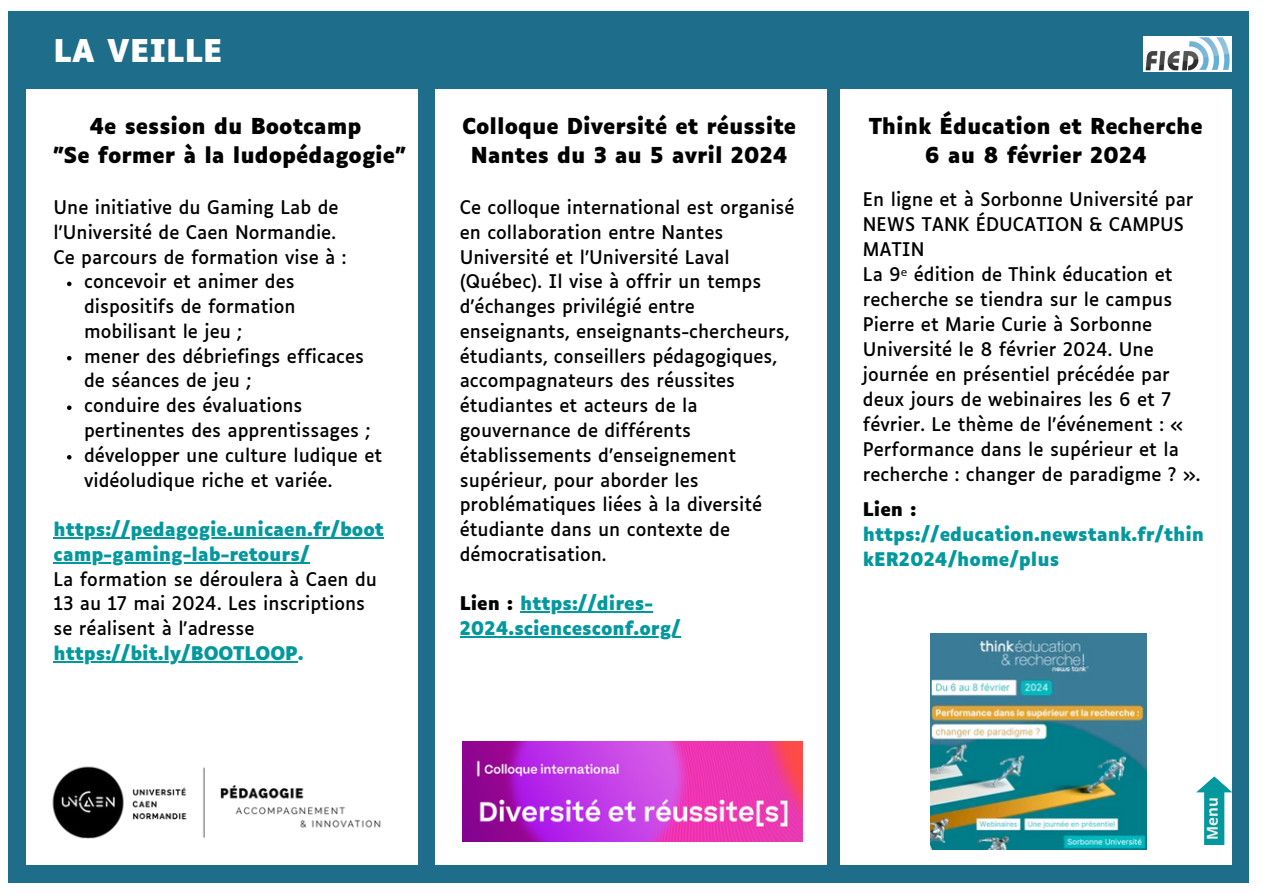
<style>
.page{position:relative;width:1263px;height:894px;background:#fff}
.page>*{position:absolute;margin:0;border:0;box-sizing:border-box;transform-origin:0 0}
.t1{font:700 30px "Luciole";color:#fff}
.t2{font:700 21px "Luciole";color:#000}
.t3{font:18px/24.8px "Luciole";color:#000}
.t4{font:700 18px/24.8px "Luciole";color:#03989e}
.t5{font:700 15px "Open Sans";color:#f2f0ea}
.s1{font-weight:700;color:#03989e}
.s2{color:#000}
.s3{font-family:"Noto Sans"}
</style>
<div class="page">
<div style="left:8px;top:11px;width:1241px;height:871px;background:#1e6d8b"></div>
<img style="left:1143px;top:36px;width:89px;height:35px">
<div style="left:27px;top:89px;width:391px;height:775px;background:#fff"></div>
<div style="left:436px;top:89px;width:391px;height:775px;background:#fff"></div>
<div style="left:840px;top:89px;width:392px;height:775px;background:#fff"></div>
<svg style="left:1196px;top:776px;width:36px;height:69px"></svg>
<img style="left:52px;top:766px;width:329px;height:73px">
<img style="left:462px;top:741px;width:341px;height:100px">
<img style="left:931px;top:633px;width:216px;height:216px">
<svg style="left:67px;top:281px;width:5px;height:5px"></svg>
<svg style="left:67px;top:356px;width:5px;height:4px"></svg>
<svg style="left:67px;top:405px;width:5px;height:5px"></svg>
<svg style="left:67px;top:455px;width:5px;height:4px"></svg>
<hr style="left:54px;top:537px;width:330px;height:1px;background:#03989e">
<hr style="left:54px;top:562px;width:256px;height:1px;background:#03989e">
<hr style="left:54px;top:661px;width:244px;height:1px;background:#03989e">
<hr style="left:520px;top:611px;width:133px;height:1px;background:#03989e">
<hr style="left:460px;top:636px;width:221px;height:1px;background:#03989e">
<p class="t1" style="left:54px;top:38px;width:170px">LA VEILLE</p>
<p class="t2" style="left:89px;top:117px;width:274px">4e session du Bootcamp</p>
<p class="t2" style="left:53px;top:146px;width:355px">"Se former à la ludopédagogie"</p>
<p class="t3" style="left:54px;top:196px;width:287px">Une initiative du Gaming Lab de l'Université de Caen Normandie.</p>
<p class="t3" style="left:54px;top:246px;width:294px">Ce parcours de formation vise à :</p>
<p class="t3" style="left:84px;top:271px;width:213px;text-align:justify">concevoir et animer des dispositifs de formation mobilisant le jeu ;</p>
<p class="t3" style="left:84px;top:345px;width:281px">mener des débriefings efficaces de séances de jeu ;</p>
<p class="t3" style="left:84px;top:394px;width:288px">conduire des évaluations pertinentes des apprentissages ;</p>
<p class="t3" style="left:84px;top:444px;width:300px">développer une culture ludique et vidéoludique riche et variée.</p>
<p class="t4" style="left:54px;top:518px;width:332px">https://pedagogie.unicaen.fr/boot camp-gaming-lab-retours/</p>
<p class="t3" style="left:54px;top:568px;width:325px">La formation se déroulera à Caen du<br>13 au 17 mai 2024. Les inscriptions se réalisent à l'adresse <span class="s1">https://bit.ly/BOOTLOOP.</span></p>
<p class="t2" style="left:462px;top:117px;width:336px">Colloque Diversité et réussite</p>
<p class="t2" style="left:471px;top:146px;width:318px">Nantes du 3 au 5 avril 2024</p>
<p class="t3" style="left:460px;top:196px;width:336px">Ce colloque international est organisé en collaboration entre Nantes<br>Université et l’Université Laval (Québec). Il vise à offrir un temps d’échanges privilégié entre enseignants, enseignants-chercheurs, étudiants, conseillers pédagogiques, accompagnateurs des réussites étudiantes et acteurs de la gouvernance de différents établissements d’enseignement supérieur, pour aborder les problématiques liées à la diversité étudiante dans un contexte de démocratisation.</p>
<p class="t4" style="left:460px;top:592px;width:222px"><span class="s2">Lien :</span> https://dires-<br>2024.sciencesconf.org/</p>
<p class="t2" style="left:869px;top:117px;width:335px">Think Éducation et Recherche</p>
<p class="t2" style="left:925px;top:146px;width:224px">6 au 8 février 2024</p>
<p class="t3" style="left:863px;top:188px;width:332px">En ligne et à Sorbonne Université par<br>NEWS TANK ÉDUCATION &amp; CAMPUS<br>MATIN</p>
<p class="t3" style="left:863px;top:263px;width:339px">La 9<span class="s3">ᵉ</span> édition de Think éducation et recherche se tiendra sur le campus Pierre et Marie Curie à Sorbonne Université le 8 février 2024. Une journée en présentiel précédée par deux jours de webinaires les 6 et 7 février. Le thème de l'événement : « Performance dans le supérieur et la recherche : changer de paradigme ? ».</p>
<p class="t4" style="left:863px;top:498px;width:343px"><span class="s2">Lien : </span>https://education.newstank.fr/thin kER2024/home/plus</p>
<p class="t5" style="left:1202px;top:839px;width:44px;rotate:-90deg">Menu</p>
</div>
